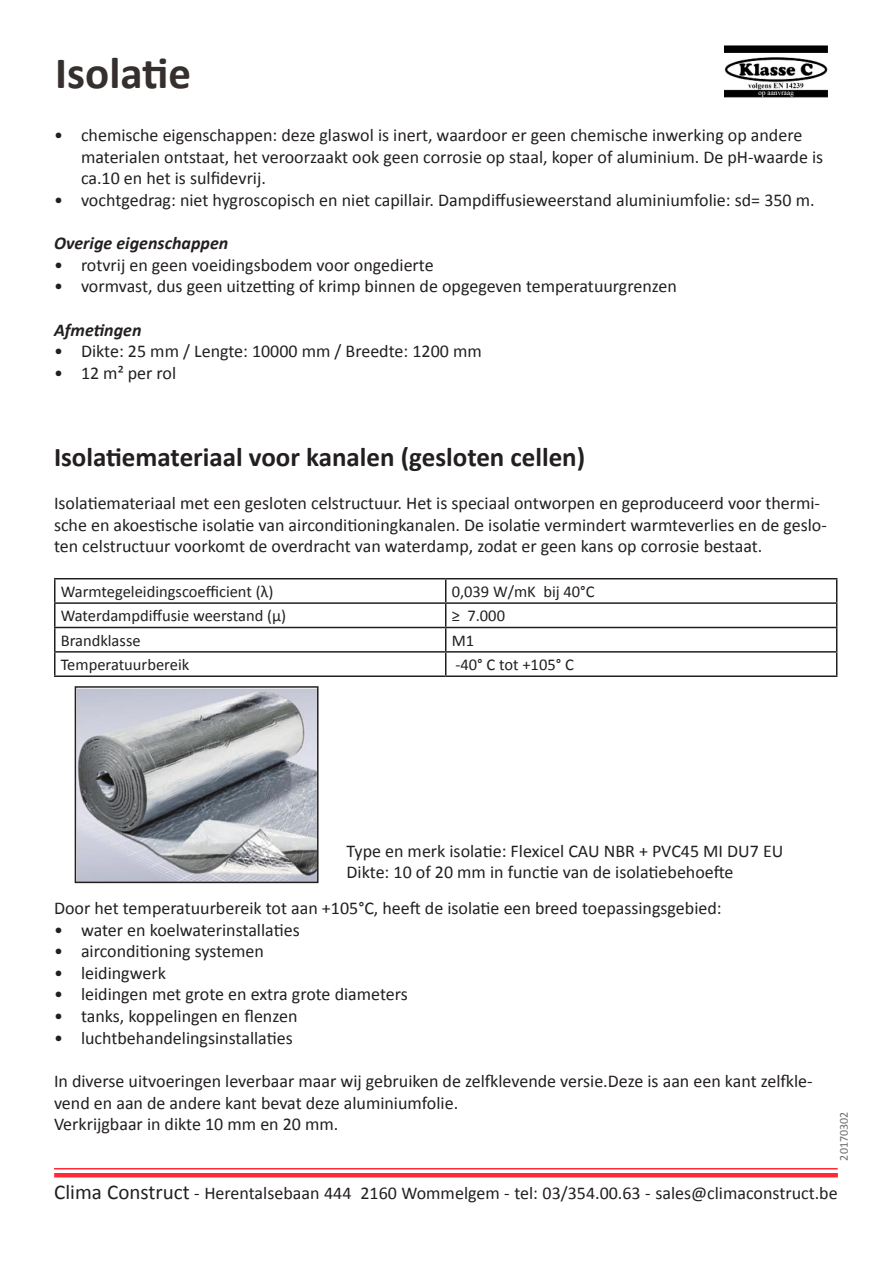
<style>
.page{position:relative;width:893px;height:1263px;background:#fff}
.page>*{position:absolute;margin:0;border:0;box-sizing:border-box;transform-origin:0 0}
.t1{font:700 45px "Calibri";color:#352f2d}
.t2{font:700 27px "Calibri";color:#231f20}
.t3{font:18px/21.6px "Calibri";color:#231f20}
.t4{font:italic 700 18px "Calibri";color:#231f20}
.t5{font:16.5px "Calibri";color:#231f20}
.t6{font:12px "Calibri";color:#6c6d70}
.s1{font-size:21px}
</style>
<div class="page">
<hr style="left:54px;top:578px;width:392px;height:1px;background:#231f20">
<hr style="left:54px;top:579px;width:2px;height:23px;background:#231f20">
<hr style="left:446px;top:578px;width:391px;height:1px;background:#231f20">
<hr style="left:54px;top:602px;width:392px;height:2px;background:#231f20">
<hr style="left:54px;top:604px;width:2px;height:23px;background:#231f20">
<hr style="left:446px;top:602px;width:391px;height:2px;background:#231f20">
<hr style="left:54px;top:627px;width:392px;height:1px;background:#231f20">
<hr style="left:54px;top:628px;width:2px;height:23px;background:#231f20">
<hr style="left:446px;top:627px;width:391px;height:1px;background:#231f20">
<hr style="left:54px;top:651px;width:392px;height:2px;background:#231f20">
<hr style="left:54px;top:653px;width:2px;height:22px;background:#231f20">
<hr style="left:446px;top:651px;width:391px;height:2px;background:#231f20">
<svg style="left:445px;top:579px;width:1px;height:96px"></svg>
<svg style="left:836px;top:579px;width:1px;height:96px"></svg>
<hr style="left:54px;top:675px;width:392px;height:2px;background:#231f20">
<hr style="left:446px;top:675px;width:391px;height:2px;background:#231f20">
<img style="left:78px;top:689px;width:238px;height:191px">
<div style="left:75px;top:686px;width:244px;height:197px;border:2px solid #231f20"></div>
<hr style="left:54px;top:1168px;width:784px;height:1px;background:#ff2a36">
<hr style="left:54px;top:1173px;width:784px;height:4px;background:#ff2a36">
<img style="left:725px;top:45px;width:102px;height:53px">
<p class="t1" style="left:55px;top:41px;width:137px">Isolatie</p>
<p class="t3" style="left:81px;top:124px;width:744px;text-indent:-27px">• chemische eigenschappen: deze glaswol is inert, waardoor er geen chemische inwerking op andere materialen ontstaat, het veroorzaakt ook geen corrosie op staal, koper of aluminium. De pH-waarde is ca.10 en het is sulfidevrij.</p>
<p class="t3" style="left:54px;top:189px;width:762px">• vochtgedrag: niet hygroscopisch en niet capillair. Dampdiffusieweerstand aluminiumfolie: sd= 350 m.</p>
<p class="t4" style="left:54px;top:230px;width:176px">Overige eigenschappen</p>
<p class="t3" style="left:54px;top:253px;width:381px">• rotvrij en geen voeidingsbodem voor ongedierte</p>
<p class="t3" style="left:54px;top:275px;width:624px">• vormvast, dus geen uitzetting of krimp binnen de opgegeven temperatuurgrenzen</p>
<p class="t4" style="left:54px;top:317px;width:89px">Afmetingen</p>
<p class="t3" style="left:54px;top:340px;width:429px">• Dikte: 25 mm / Lengte: 10000 mm / Breedte: 1200 mm</p>
<p class="t3" style="left:54px;top:361px;width:124px">• 12 m² per rol</p>
<p class="t2" style="left:54px;top:438px;width:533px">Isolatiemateriaal voor kanalen (gesloten cellen)</p>
<p class="t3" style="left:54px;top:492px;width:774px">Isolatiemateriaal met een gesloten celstructuur. Het is speciaal ontworpen en geproduceerd voor thermi&shy;sche en akoestische isolatie van airconditioningkanalen. De isolatie vermindert warmteverlies en de geslo&shy;ten celstructuur voorkomt de overdracht van waterdamp, zodat er geen kans op corrosie bestaat.</p>
<p class="t5" style="left:61px;top:580px;width:214px">Warmtegeleidingscoefficient (λ)</p>
<p class="t5" style="left:452px;top:580px;width:144px">0,039 W/mK bij 40°C</p>
<p class="t5" style="left:61px;top:604px;width:227px">Waterdampdiffusie weerstand (µ)</p>
<p class="t5" style="left:452px;top:604px;width:55px">≥ 7.000</p>
<p class="t5" style="left:61px;top:629px;width:81px">Brandklasse</p>
<p class="t5" style="left:452px;top:629px;width:24px">M1</p>
<p class="t5" style="left:61px;top:653px;width:130px">Temperatuurbereik</p>
<p class="t5" style="left:455px;top:653px;width:120px">-40° C tot +105° C</p>
<p class="t3" style="left:347px;top:839px;width:438px">Type en merk isolatie: Flexicel CAU NBR + PVC45 MI DU7 EU</p>
<p class="t3" style="left:347px;top:861px;width:388px">Dikte: 10 of 20 mm in functie van de isolatiebehoefte</p>
<p class="t3" style="left:54px;top:897px;width:669px">Door het temperatuurbereik tot aan +105°C, heeft de isolatie een breed toepassingsgebied:</p>
<p class="t3" style="left:54px;top:918px;width:247px">• water en koelwaterinstallaties</p>
<p class="t3" style="left:54px;top:940px;width:211px">• airconditioning systemen</p>
<p class="t3" style="left:54px;top:961px;width:113px">• leidingwerk</p>
<p class="t3" style="left:54px;top:983px;width:355px">• leidingen met grote en extra grote diameters</p>
<p class="t3" style="left:54px;top:1005px;width:245px">• tanks, koppelingen en flenzen</p>
<p class="t3" style="left:54px;top:1026px;width:240px">• luchtbehandelingsinstallaties</p>
<p class="t3" style="left:54px;top:1069px;width:760px">In diverse uitvoeringen leverbaar maar wij gebruiken de zelfklevende versie.Deze is aan een kant zelfkle&shy;vend en aan de andere kant bevat deze aluminiumfolie.</p>
<p class="t3" style="left:54px;top:1113px;width:286px">Verkrijgbaar in dikte 10 mm en 20 mm.</p>
<p class="t6" style="left:836px;top:1160px;width:50px;rotate:-90deg">20170302</p>
<p class="t3" style="left:54px;top:1181px;width:785px"><span class="s1">Clima Construct</span> - Herentalsebaan 444 2160 Wommelgem - tel: 03/354.00.63 - sales@climaconstruct.be</p>
</div>
